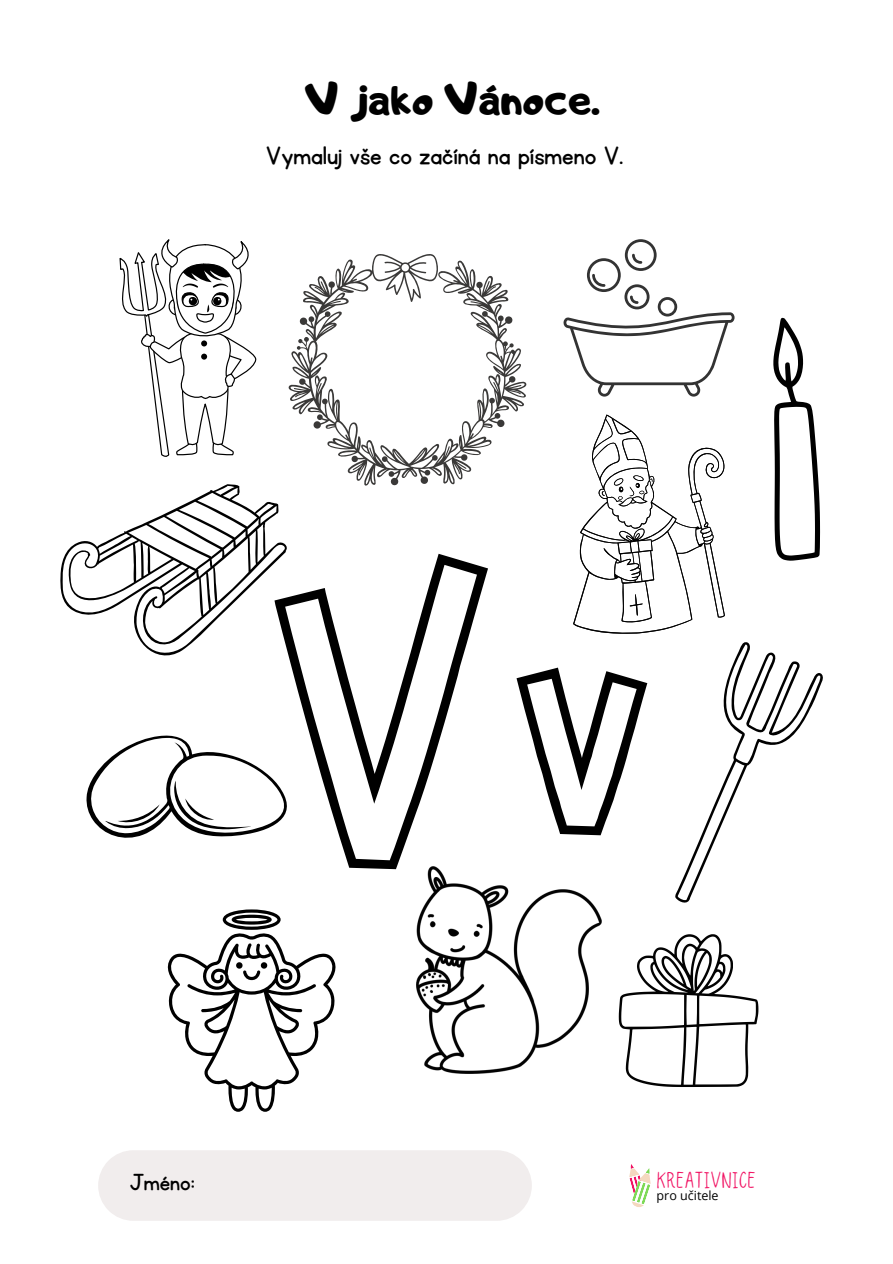
<style>
.page{position:relative;width:893px;height:1264px;background:#fff}
.page>*{position:absolute;margin:0;border:0;box-sizing:border-box;transform-origin:0 0}
.t1{font:444.6px "Marykate Outline";color:#000}
.t2{font:42.45px "Adigiana Toybox";color:#000}
.t3{font:29.85px "KG Primary Penmanship";color:#000}
.t4{font:27px "KG Primary Penmanship";color:#000}
.t5{font:19.2px "Seattle";color:#f11363}
.t6{font:12.45px "Open Sans";color:#000}
</style>
<div class="page">
<svg style="left:60px;top:484px;width:227px;height:172px"></svg>
<svg style="left:573px;top:414px;width:151px;height:219px"></svg>
<svg style="left:167px;top:909px;width:169px;height:202px"></svg>
<img style="left:416px;top:866px;width:185px;height:207px">
<svg style="left:611px;top:622px;width:212px;height:281px"></svg>
<svg style="left:86px;top:735px;width:201px;height:103px"></svg>
<svg style="left:563px;top:239px;width:171px;height:157px"></svg>
<svg style="left:288px;top:254px;width:239px;height:232px"></svg>
<svg style="left:119px;top:240px;width:138px;height:217px"></svg>
<svg style="left:773px;top:318px;width:47px;height:242px"></svg>
<svg style="left:618px;top:934px;width:140px;height:153px"></svg>
<div style="left:98px;top:1150px;width:434px;height:70px;background:#f1eded"></div>
<svg style="left:629px;top:1164px;width:22px;height:43px"></svg>
<p class="t2" style="left:305px;top:71px;width:296px">V jako Vánoce.</p>
<p class="t3" style="left:266px;top:141px;width:358px">Vymaluj vše co začíná na písmeno V.</p>
<h2 class="t1" style="left:256px;top:435px;width:412px">Vv</h2>
<p class="t4" style="left:130px;top:1169px;width:67px">Jméno:</p>
<p class="t5" style="left:656px;top:1170px;width:100px">KREATIVNICE</p>
<p class="t6" style="left:656px;top:1186px;width:63px">pro učitele</p>
</div>
